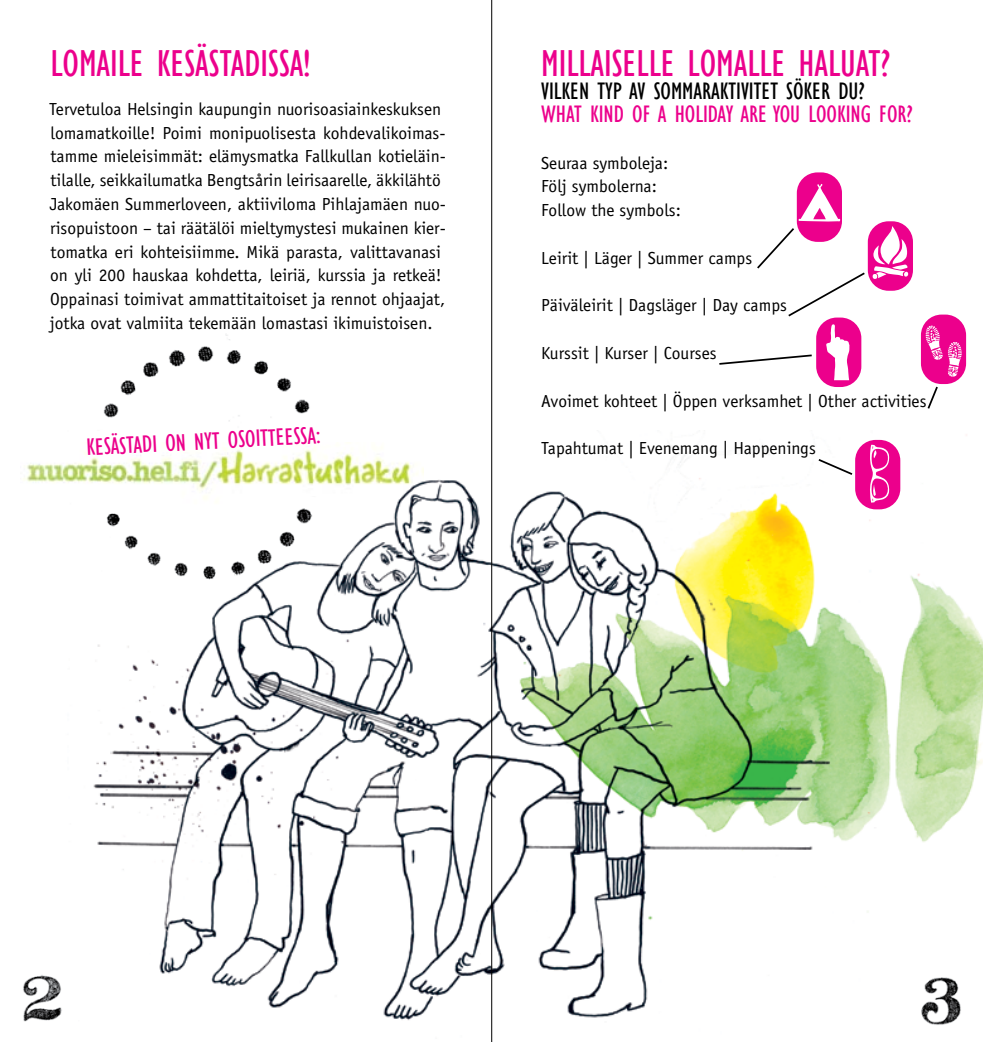
<style>
.page{position:relative;width:983px;height:1042px;background:#fff}
.page>*{position:absolute;margin:0;border:0;box-sizing:border-box;transform-origin:0 0}
.t1{font:condensed 38.5px "Gill Sans";color:#ec008c}
.t2{font:condensed 24.5px "Gill Sans";color:#ec008c}
.t3{font:condensed 24.5px "Gill Sans";color:#000}
.t4{font:17.5px/23.8px "Officina Sans";color:#000}
</style>
<div class="page">
<hr style="left:491px;top:0;width:1px;height:1042px;background:#000">
<img style="left:120px;top:334px;width:171px;height:61px">
<img style="left:93px;top:430px;width:889px;height:612px">
<svg style="left:719px;top:354px;width:93px;height:11px"></svg>
<svg style="left:927px;top:386px;width:11px;height:23px"></svg>
<svg style="left:816px;top:457px;width:38px;height:19px"></svg>
<img style="left:23px;top:975px;width:39px;height:47px">
<img style="left:902px;top:961px;width:80px;height:81px">
<div style="left:854px;top:440px;width:46px;height:69px;background:#ec008c;border-radius:21px"></div>
<svg style="left:870px;top:445px;width:19px;height:58px"></svg>
<div style="left:867px;top:221px;width:45px;height:70px;background:#ec008c;border-radius:21px"></div>
<svg style="left:872px;top:226px;width:36px;height:53px"></svg>
<div style="left:816px;top:317px;width:45px;height:70px;background:#ec008c;border-radius:21px"></div>
<svg style="left:826px;top:324px;width:23px;height:56px"></svg>
<div style="left:796px;top:172px;width:45px;height:70px;background:#ec008c;border-radius:21px"></div>
<svg style="left:757px;top:183px;width:108px;height:135px"></svg>
<div style="left:920px;top:315px;width:45px;height:69px;background:#ec008c;border-radius:21px"></div>
<svg style="left:925px;top:325px;width:37px;height:52px"></svg>
<svg style="left:93px;top:399px;width:265px;height:122px"></svg>
<img style="left:23px;top:442px;width:400px;height:62px">
<h1 class="t1" style="left:50px;top:41px;width:261px">LOMAILE KESÄSTADISSA!</h1>
<p class="t4" style="left:49px;top:97px;width:398px">Tervetuloa Helsingin kaupungin nuorisoasiainkeskuksen lomamatkoille! Poimi monipuolisesta kohdevalikoimas&shy;tamme mieleisimmät: elämysmatka Fallkullan kotieläin&shy;tilalle, seikkailumatka Bengtsårin leirisaarelle, äkkilähtö Jakomäen Summerloveen, aktiiviloma Pihlajamäen nuo&shy;risopuistoon – tai räätälöi mieltymystesi mukainen kier&shy;tomatka eri kohteisiimme. Mikä parasta, valittavanasi on yli 200 hauskaa kohdetta, leiriä, kurssia ja retkeä!<br>Oppainasi toimivat ammattitaitoiset ja rennot ohjaajat, jotka ovat valmiita tekemään lomastasi ikimuistoisen.</p>
<h2 class="t2" style="left:86px;top:433px;width:236px;rotate:-3deg">KESÄSTADI ON NYT OSOITTEESSA:</h2>
<h1 class="t1" style="left:541px;top:41px;width:350px">MILLAISELLE LOMALLE HALUAT?</h1>
<h2 class="t3" style="left:541px;top:77px;width:325px">VILKEN TYP AV SOMMARAKTIVITET SÖKER DU?</h2>
<h2 class="t2" style="left:541px;top:99px;width:373px">WHAT KIND OF A HOLIDAY ARE YOU LOOKING FOR?</h2>
<p class="t4" style="left:541px;top:151px;width:141px">Seuraa symboleja:<br>Följ symbolerna:<br>Follow the symbols:</p>
<p class="t4" style="left:541px;top:246px;width:212px">Leirit | Läger | Summer camps</p>
<p class="t4" style="left:541px;top:294px;width:247px">Päiväleirit | Dagsläger | Day camps</p>
<p class="t4" style="left:541px;top:341px;width:177px">Kurssit | Kurser | Courses</p>
<p class="t4" style="left:541px;top:389px;width:387px">Avoimet kohteet | Öppen verksamhet | Other activities</p>
<p class="t4" style="left:541px;top:436px;width:276px">Tapahtumat | Evenemang | Happenings</p>
</div>
